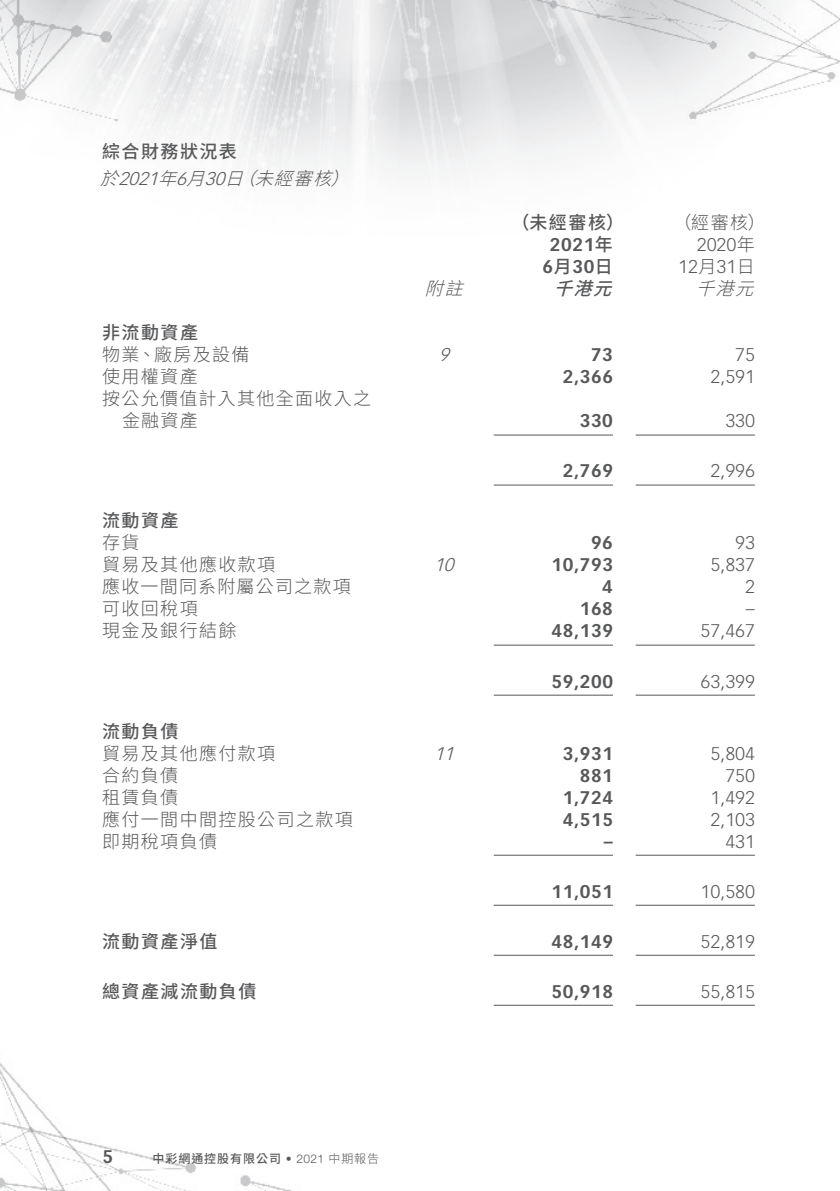
<style>
.page{position:relative;width:840px;height:1191px;background:#fff}
.page>*{position:absolute;margin:0;border:0;box-sizing:border-box;transform-origin:0 0}
.Body_Text{font:300 18px "Source Han Sans TC";letter-spacing:.075em;color:#57585a}
.Body_Text-2{font:700 18px "Vectora LT Std";letter-spacing:.03em;color:#57585a}
.Body_Text-3{font:300 18px "Vectora LT Std";letter-spacing:.025em;color:#57585a}
.Body_Text-4{font:500 18px "Source Han Sans TC";letter-spacing:.08em;color:#57585a}
.Body_Text-5{font:italic 300 18px "Source Han Sans TC";color:#57585a}
.Body_Text-6{font:italic 300 18px "Vectora LT Std";color:#57585a}
.Heading_1{font:500 18px "Source Han Sans TC";letter-spacing:.08em;color:#57585a}
.Body_Text-7{font:italic 500 18px "Source Han Sans TC";color:#57585a}
.t1{font:500 12px "Source Han Sans TC";letter-spacing:.08em;color:#57585a}
.s1{font-family:"Source Han Sans TC"}
.s2{font-family:"Vectora LT Std"}
.s3{font-family:"Source Han Sans TC";font-weight:500}
.s4{font-family:"Vectora LT Std";font-weight:700}
.s5{font-family:"Helvetica Neue LT Std";font-weight:300}
.s6{font-weight:300}
</style>
<div class="page">
<img style="left:0;top:0;width:839px;height:1191px">
<hr style="left:493px;top:434px;width:119px;height:1px;background:#57585a">
<hr style="left:635px;top:434px;width:119px;height:1px;background:#57585a">
<hr style="left:493px;top:484px;width:119px;height:1px;background:#57585a">
<hr style="left:635px;top:484px;width:119px;height:1px;background:#57585a">
<hr style="left:493px;top:644px;width:119px;height:1px;background:#57585a">
<hr style="left:635px;top:644px;width:119px;height:1px;background:#57585a">
<hr style="left:493px;top:694px;width:119px;height:1px;background:#57585a">
<hr style="left:635px;top:694px;width:119px;height:1px;background:#57585a">
<hr style="left:493px;top:854px;width:119px;height:1px;background:#57585a">
<hr style="left:635px;top:854px;width:119px;height:1px;background:#57585a">
<hr style="left:493px;top:904px;width:119px;height:1px;background:#57585a">
<hr style="left:635px;top:904px;width:119px;height:1px;background:#57585a">
<hr style="left:493px;top:954px;width:119px;height:1px;background:#57585a">
<hr style="left:635px;top:954px;width:119px;height:1px;background:#57585a">
<hr style="left:493px;top:1004px;width:119px;height:1px;background:#57585a">
<hr style="left:635px;top:1004px;width:119px;height:1px;background:#57585a">
<p class="Heading_1" style="left:102px;top:141px;width:136px">綜合財務狀況表</p>
<p class="Body_Text-6" style="left:205px;top:168px;width:65px">30 <span class="s1">（</span></p>
<p class="Body_Text-5" style="left:331px;top:169px;width:33px">(</p>
<p class="Body_Text-5" style="left:100px;top:169px;width:33px">於</p>
<p class="Body_Text-5" style="left:158px;top:169px;width:33px">年</p>
<p class="Body_Text-5" style="left:176px;top:169px;width:170px">月<span class="s2">6</span> 日未經審核</p>
<p class="Body_Text-6" style="left:119px;top:168px;width:46px">2021</p>
<p class="Body_Text-4" style="left:102px;top:323px;width:97px">非流動資產</p>
<p class="Body_Text" style="left:102px;top:345px;width:149px">物業、廠房及設備</p>
<p class="Body_Text" style="left:102px;top:367px;width:97px">使用權資產</p>
<p class="Body_Text" style="left:102px;top:389px;width:270px">按公允價值計入其他全面收入之</p>
<p class="Body_Text" style="left:122px;top:411px;width:77px">金融資產</p>
<p class="Body_Text-4" style="left:102px;top:511px;width:78px">流動資產</p>
<p class="Body_Text" style="left:102px;top:533px;width:39px">存貨</p>
<p class="Body_Text" style="left:102px;top:555px;width:174px">貿易及其他應收款項</p>
<p class="Body_Text" style="left:102px;top:577px;width:250px">應收一間同系附屬公司之款項</p>
<p class="Body_Text" style="left:102px;top:599px;width:97px">可收回稅項</p>
<p class="Body_Text" style="left:102px;top:621px;width:136px">現金及銀行結餘</p>
<p class="Body_Text-4" style="left:102px;top:721px;width:78px">流動負債</p>
<p class="Body_Text" style="left:102px;top:743px;width:174px">貿易及其他應付款項</p>
<p class="Body_Text" style="left:102px;top:765px;width:78px">合約負債</p>
<p class="Body_Text" style="left:102px;top:787px;width:78px">租賃負債</p>
<p class="Body_Text" style="left:102px;top:809px;width:252px">應付一間中間控股公司之款項</p>
<p class="Body_Text" style="left:102px;top:831px;width:116px">即期稅項負債</p>
<p class="Body_Text-4" style="left:102px;top:931px;width:117px">流動資產淨值</p>
<p class="Body_Text-4" style="left:102px;top:981px;width:156px">總資產減流動負債</p>
<p class="Body_Text-5" style="left:424px;top:279px;width:53px">附註</p>
<p class="Body_Text-6" style="left:439px;top:344px;width:17px">9</p>
<p class="Body_Text-6" style="left:434px;top:554px;width:26px">10</p>
<p class="Body_Text-6" style="left:434px;top:742px;width:26px">11</p>
<p class="Body_Text-4" style="left:511px;top:213px;width:114px">（未經審核）</p>
<p class="Body_Text-2" style="left:549px;top:234px;width:65px">2021<span class="s3">年</span></p>
<p class="Body_Text-2" style="left:542px;top:256px;width:72px">6<span class="s3">月</span>30<span class="s3">日</span></p>
<p class="Body_Text-7" style="left:553px;top:279px;width:72px">千港元</p>
<p class="Body_Text-2" style="left:590px;top:344px;width:23px">73</p>
<p class="Body_Text-2" style="left:562px;top:366px;width:52px">2,366</p>
<p class="Body_Text-2" style="left:579px;top:410px;width:35px">330</p>
<p class="Body_Text-2" style="left:562px;top:460px;width:52px">2,769</p>
<p class="Body_Text-2" style="left:590px;top:532px;width:23px">96</p>
<p class="Body_Text-2" style="left:551px;top:554px;width:63px">10,793</p>
<p class="Body_Text-2" style="left:602px;top:576px;width:12px">4</p>
<p class="Body_Text-2" style="left:579px;top:598px;width:35px">168</p>
<p class="Body_Text-2" style="left:551px;top:620px;width:63px">48,139</p>
<p class="Body_Text-2" style="left:551px;top:670px;width:63px">59,200</p>
<p class="Body_Text-2" style="left:562px;top:742px;width:52px">3,931</p>
<p class="Body_Text-2" style="left:579px;top:764px;width:35px">881</p>
<p class="Body_Text-2" style="left:562px;top:786px;width:52px">1,724</p>
<p class="Body_Text-2" style="left:562px;top:808px;width:52px">4,515</p>
<p class="Body_Text-2" style="left:603px;top:830px;width:10px">–</p>
<p class="Body_Text-2" style="left:551px;top:880px;width:63px">11,051</p>
<p class="Body_Text-2" style="left:551px;top:930px;width:63px">48,149</p>
<p class="Body_Text-2" style="left:551px;top:980px;width:63px">50,918</p>
<p class="Body_Text-2" style="left:102px;top:1145px;width:12px">5</p>
<p class="t1" style="left:152px;top:1152px;width:228px">中彩網通控股有限公司 <span class="s4">•</span> <span class="s5">2021</span> <span class="s6">中期報告</span></p>
<p class="Body_Text" style="left:673px;top:213px;width:94px">（經審核(</p>
<p class="Body_Text-3" style="left:696px;top:234px;width:59px">2020<span class="s1">年</span></p>
<p class="Body_Text-3" style="left:678px;top:256px;width:78px">12<span class="s1">月</span>31<span class="s1">日</span></p>
<p class="Body_Text-5" style="left:695px;top:279px;width:72px">千港元</p>
<p class="Body_Text-3" style="left:735px;top:344px;width:21px">75</p>
<p class="Body_Text-3" style="left:710px;top:366px;width:45px">2,591</p>
<p class="Body_Text-3" style="left:725px;top:410px;width:31px">330</p>
<p class="Body_Text-3" style="left:710px;top:460px;width:45px">2,996</p>
<p class="Body_Text-3" style="left:735px;top:532px;width:21px">93</p>
<p class="Body_Text-3" style="left:710px;top:554px;width:45px">5,837</p>
<p class="Body_Text-3" style="left:745px;top:576px;width:11px">2</p>
<p class="Body_Text-3" style="left:745px;top:598px;width:10px">–</p>
<p class="Body_Text-3" style="left:700px;top:620px;width:55px">57,467</p>
<p class="Body_Text-3" style="left:700px;top:670px;width:55px">63,399</p>
<p class="Body_Text-3" style="left:710px;top:742px;width:45px">5,804</p>
<p class="Body_Text-3" style="left:725px;top:764px;width:31px">750</p>
<p class="Body_Text-3" style="left:710px;top:786px;width:45px">1,492</p>
<p class="Body_Text-3" style="left:710px;top:808px;width:45px">2,103</p>
<p class="Body_Text-3" style="left:725px;top:830px;width:31px">431</p>
<p class="Body_Text-3" style="left:700px;top:880px;width:55px">10,580</p>
<p class="Body_Text-3" style="left:700px;top:930px;width:55px">52,819</p>
<p class="Body_Text-3" style="left:700px;top:980px;width:55px">55,815</p>
</div>
